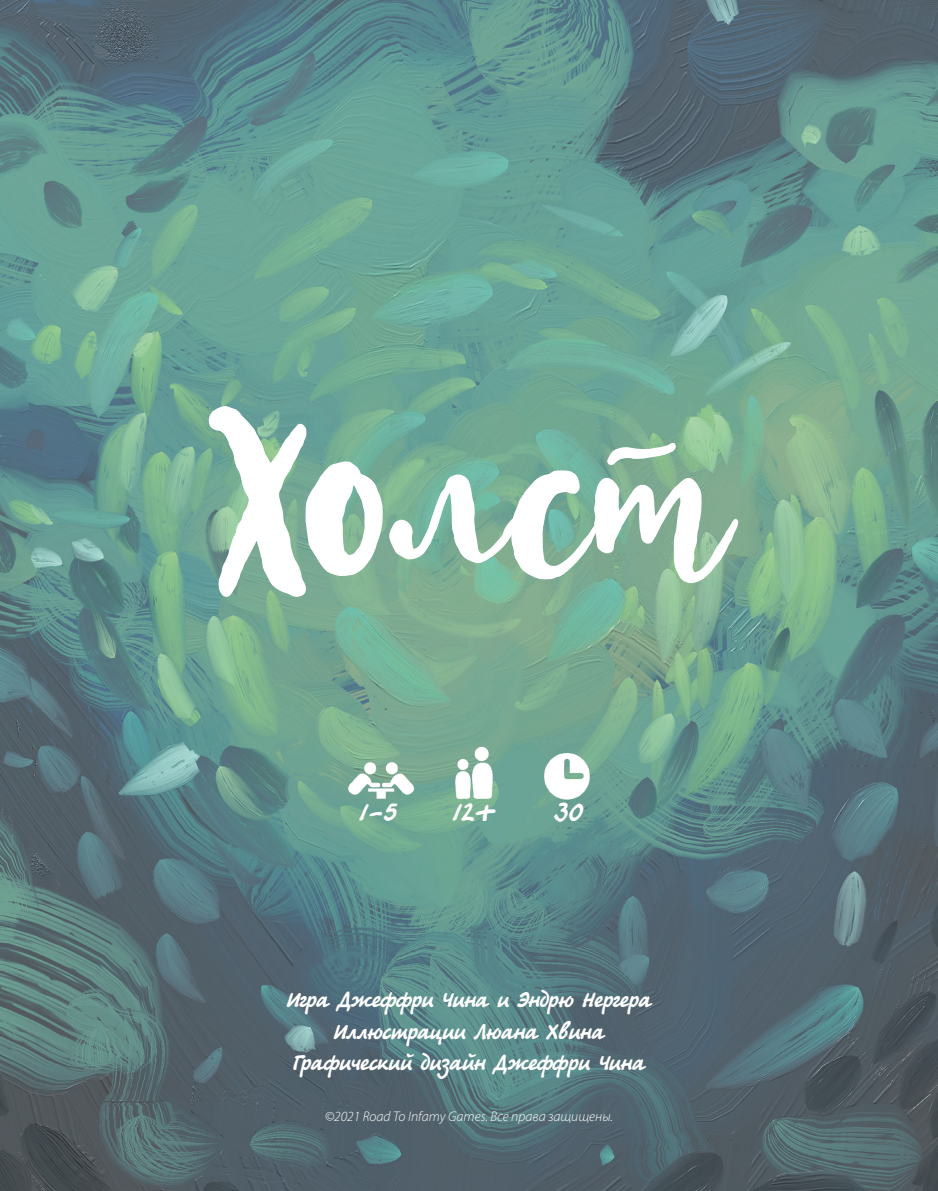
<style>
.page{position:relative;width:938px;height:1191px;background:#fff}
.page>*{position:absolute;margin:0;border:0;box-sizing:border-box;transform-origin:0 0}
.t1{font:323.4px "Coralwaves";color:#fff}
.t2{font:24.85px "Tatiana C";color:#fff}
.t3{font:21px/31.5px "Tatiana C";color:#fff;text-align:center}
.t4{font:italic 300 14px "Myriad Pro";color:#fff}
</style>
<div class="page">
<img style="left:0;top:0;width:938px;height:1191px">
<img style="left:331px;top:744px;width:276px;height:57px">
<h1 class="t1" style="left:206px;top:312px;width:527px">Холст</h1>
<p class="t2" style="left:359px;top:798px;width:39px">1-5</p>
<p class="t2" style="left:452px;top:798px;width:45px">12+</p>
<p class="t2" style="left:554px;top:798px;width:30px">30</p>
<p class="t3" style="left:287px;top:986px;width:366px">Игра Джеффри Чина и Эндрю Нергера<br>Иллюстрации Люана Хвина<br>Графический дизайн Джеффри Чина</p>
<p class="t4" style="left:325px;top:1107px;width:290px">©2021 Road To Infamy Games. Все права защищены.</p>
</div>
